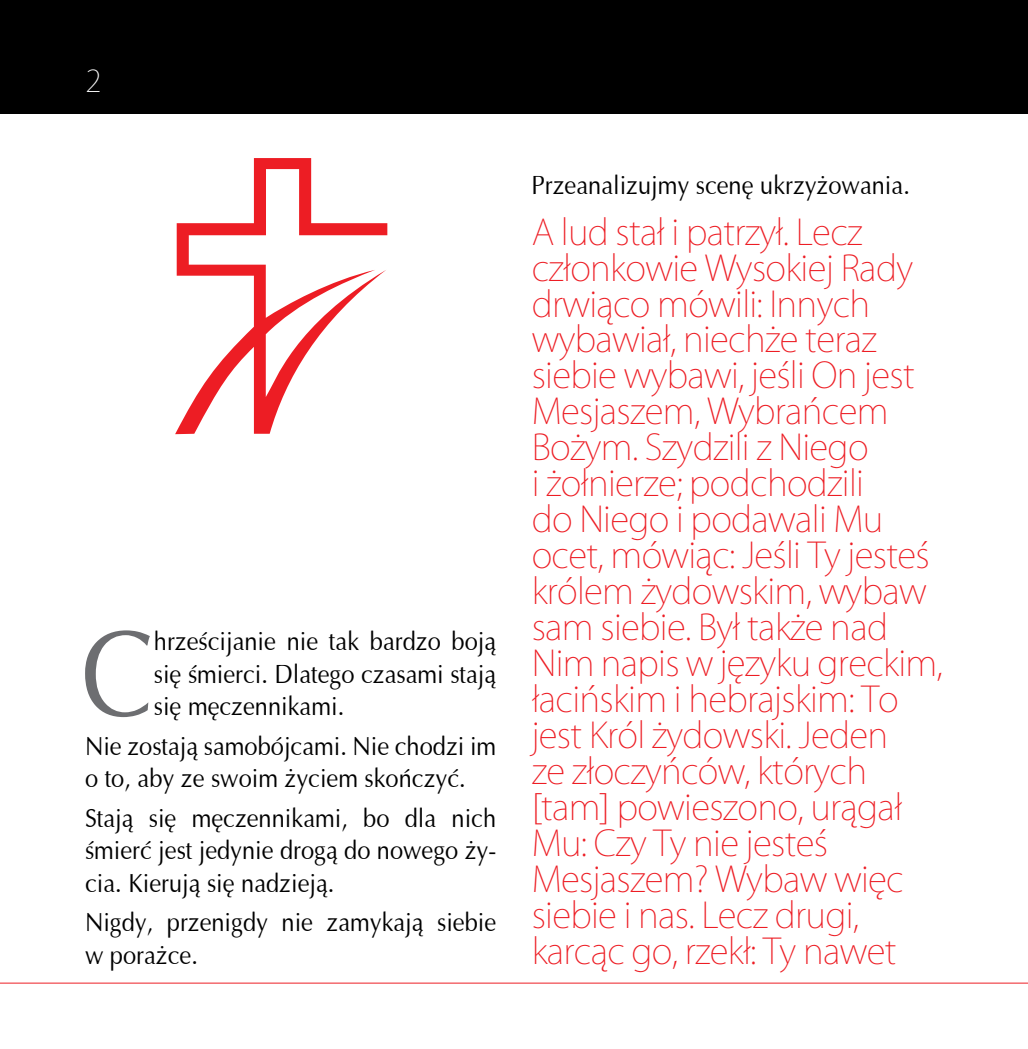
<style>
.page{position:relative;width:1028px;height:1049px;background:#fff}
.page>*{position:absolute;margin:0;border:0;box-sizing:border-box;transform-origin:0 0}
.t1{font:121.5px "Ottawa";color:#6d6e71;scale:.9 1}
.t2{font:200 35px/36px "Koz Go Pr 6 N";letter-spacing:-.02em;color:#ed1d24}
.t3{font:200 30px "Koz Go Pr 6 N";color:#fff}
.t4{font:26.25px/32.5px "Ottawa";color:#000;text-align:justify;scale:.9 1}
</style>
<div class="page">
<div style="left:0;top:0;width:1028px;height:113px;background:#000"></div>
<hr style="left:0;top:983px;width:1028px;height:1px;background:#ed1d24">
<svg style="left:175px;top:158px;width:212px;height:276px"></svg>
<p class="t3" style="left:86px;top:64px;width:18px">2</p>
<h1 class="t1" style="left:81px;top:601px;width:83px">C</h1>
<p class="t4" style="left:154px;top:625px;width:382px">hrześcijanie nie tak bardzo boją się śmierci. Dlatego czasami stają się męczennikami.</p>
<p class="t4" style="left:85px;top:729px;width:458px">Nie zostają samobójcami. Nie chodzi im o to, aby ze swoim życiem skończyć.</p>
<p class="t4" style="left:85px;top:802px;width:458px">Stają się męczennikami, bo dla nich śmierć jest jedynie drogą do nowego ży&shy;cia. Kierują się nadzieją.</p>
<p class="t4" style="left:85px;top:906px;width:458px">Nigdy, przenigdy nie zamykają siebie w porażce.</p>
<p class="t4" style="left:532px;top:169px;width:422px">Przeanalizujmy scenę ukrzyżowania.</p>
<p class="t2" style="left:531px;top:214px;width:413px">A lud stał i patrzył. Lecz członkowie Wysokiej Rady drwiąco mówili: Innych wybawiał, niechże teraz siebie wybawi, jeśli On jest<br>Mesjaszem, Wybrańcem<br>Bożym. Szydzili z Niego<br>i żołnierze; podchodzili<br>do Niego i podawali Mu ocet, mówiąc: Jeśli Ty jesteś królem żydowskim, wybaw sam siebie. Był także nad<br>Nim napis w języku greckim, łacińskim i hebrajskim: To jest Król żydowski. Jeden<br>ze złoczyńców, których [tam] powieszono, urągał<br>Mu: Czy Ty nie jesteś<br>Mesjaszem? Wybaw więc siebie i nas. Lecz drugi, karcąc go, rzekł: Ty nawet</p>
</div>
